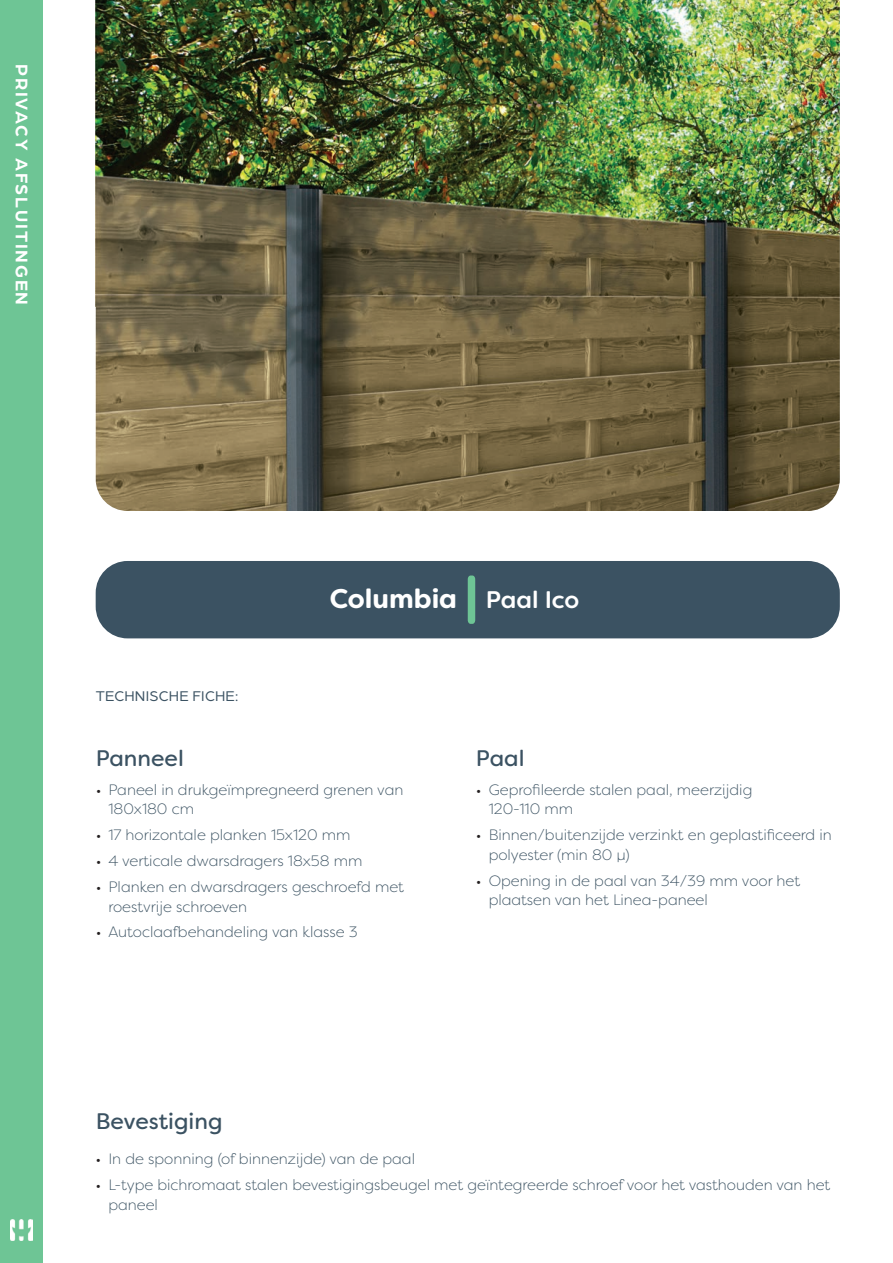
<style>
.page{position:relative;width:893px;height:1263px;background:#fff}
.page>*{position:absolute;margin:0;border:0;box-sizing:border-box;transform-origin:0 0}
.t1{font:700 27px "Filson Soft";color:#fff}
.t2{font:22.5px "Filson Soft";color:#3b5262}
.t3{font:700 18px "Arboria";letter-spacing:.1em;color:#fff}
.t4{font:300 15px/19.5px "Filson Pro";color:#3b5262}
.t5{font:15px "Arboria";letter-spacing:.02em;color:#3b5262}
.s1{font-weight:500;font-size:24px}
.s2{color:#231f20}
</style>
<div class="page">
<div style="left:96px;top:561px;width:744px;height:77px;background:#3b5262;border-radius:32px"></div>
<svg style="left:468px;top:575px;width:7px;height:49px"></svg>
<div style="left:0;top:0;width:43px;height:1263px;background:#6ec595"></div>
<img style="left:10px;top:1220px;width:22px;height:20px">
<img style="left:96px;top:0;width:744px;height:511px">
<p class="t3" style="left:34px;top:64px;width:242px;rotate:90deg">PRIVACY AFSLUITINGEN</p>
<p class="t5" style="left:96px;top:686px;width:144px">TECHNISCHE FICHE:</p>
<h2 class="t2" style="left:96px;top:743px;width:90px">Panneel</h2>
<h1 class="t1" style="left:330px;top:581px;width:251px">Columbia <span class="s1">Paal Ico</span></h1>
<h2 class="t2" style="left:476px;top:743px;width:50px">Paal</h2>
<p class="t4" style="left:108px;top:780px;width:296px;text-indent:-13px"><span class="s2">•</span> Paneel in drukgeïmpregneerd grenen van<br>180x180 cm</p>
<p class="t4" style="left:96px;top:825px;width:256px"><span class="s2">•</span> 17 horizontale planken 15x120 mm</p>
<p class="t4" style="left:96px;top:851px;width:268px"><span class="s2">•</span> 4 verticale dwarsdragers 18x58 mm</p>
<p class="t4" style="left:108px;top:877px;width:297px;text-indent:-13px"><span class="s2">•</span> Planken en dwarsdragers geschroefd met roestvrije schroeven</p>
<p class="t4" style="left:96px;top:922px;width:263px"><span class="s2">•</span> Autoclaafbehandeling van klasse 3</p>
<h2 class="t2" style="left:96px;top:1106px;width:128px">Bevestiging</h2>
<p class="t4" style="left:489px;top:780px;width:265px;text-indent:-13px"><span class="s2">•</span> Geprofileerde stalen paal, meerzijdig<br>120-110 mm</p>
<p class="t4" style="left:489px;top:825px;width:345px;text-indent:-13px"><span class="s2">•</span> Binnen/buitenzijde verzinkt en geplastificeerd in polyester (min 80 µ)</p>
<p class="t4" style="left:489px;top:870px;width:313px;text-indent:-13px"><span class="s2">•</span> Opening in de paal van 34/39 mm voor het plaatsen van het Linea-paneel</p>
<p class="t4" style="left:96px;top:1149px;width:321px"><span class="s2">•</span> In de sponning (of binnenzijde) van de paal</p>
<p class="t4" style="left:108px;top:1175px;width:723px;text-indent:-13px"><span class="s2">•</span> L-type bichromaat stalen bevestigingsbeugel met geïntegreerde schroef voor het vasthouden van het paneel</p>
</div>
